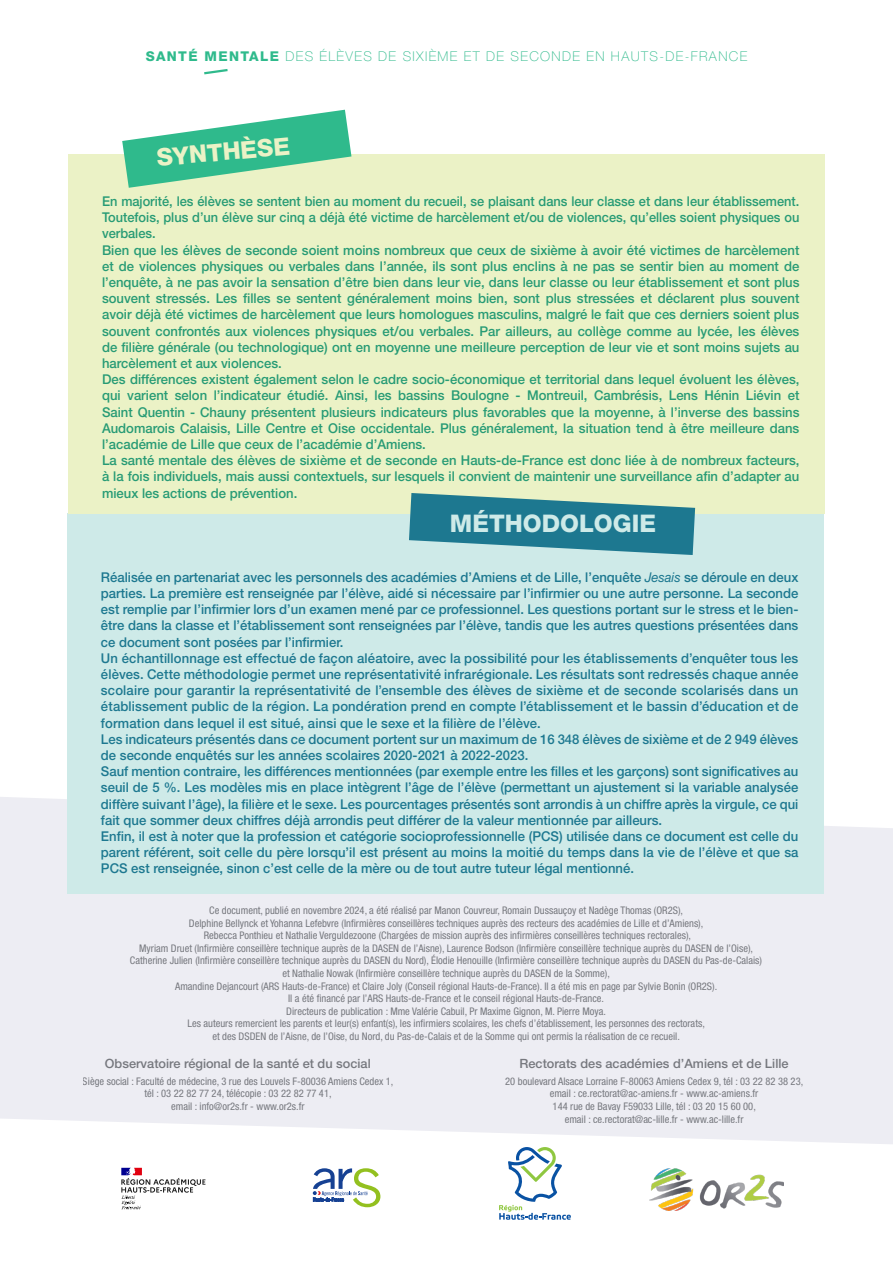
<style>
.page{position:relative;width:893px;height:1263px;background:#fff}
.page>*{position:absolute;margin:0;border:0;box-sizing:border-box;transform-origin:0 0}
.t1{font:800 24.3px "Helvetica Neue LT Std";color:#ceeae8}
.t2{font:800 24.3px "Helvetica Neue LT Std";color:#ebf2c6}
.Encadrés{font:500 13.5px/16.2px "Helvetica Neue LT Std";color:#1d7890;text-align:justify}
.Encadrés-2{font:500 13.5px/16.2px "Helvetica Neue LT Std";color:#279b75;text-align:justify}
.Encadrés-3{font:500 13.5px/16.2px "Helvetica Neue LT Std";color:#279b75;text-align:justify;scale:.95 1}
.t3{font:100 13.5px "Helvetica Neue LT Std";letter-spacing:.1em;color:#2fba8c}
.t4{font:500 12.75px "Helvetica Neue LT Std";color:#808285}
.t5{font:condensed 10.5px/12.6px "Helvetica Neue LT Std";color:#808285;text-align:center}
.s1{font-weight:800}
.s2{font-weight:400;font-style:italic}
</style>
<div class="page">
<svg style="left:204px;top:69px;width:24px;height:6px"></svg>
<div style="left:0;top:797px;width:893px;height:347px;background:#ededf3"></div>
<svg style="left:313px;top:1168px;width:67px;height:39px"></svg>
<img style="left:650px;top:1169px;width:133px;height:41px">
<svg style="left:121px;top:1168px;width:84px;height:41px"></svg>
<div style="left:490px;top:1139px;width:90px;height:89px;background:#fff"></div>
<svg style="left:499px;top:1147px;width:72px;height:73px"></svg>
<div style="left:67px;top:513px;width:757px;height:381px;background:#ceeae8"></div>
<div style="left:68px;top:154px;width:757px;height:359px;background:#ebf2c6"></div>
<svg style="left:122px;top:110px;width:229px;height:78px"></svg>
<svg style="left:409px;top:493px;width:286px;height:62px"></svg>
<p class="t3" style="left:146px;top:48px;width:603px"><span class="s1">SANTÉ MENTALE</span> DES ÉLÈVES DE SIXIÈME ET DE SECONDE EN HAUTS-DE-FRANCE</p>
<p class="t2" style="left:155px;top:143px;width:135px;rotate:-5deg">SYNTHÈSE</p>
<p class="Encadrés-3" style="left:102px;top:193px;width:735px">En majorité, les élèves se sentent bien au moment du recueil, se plaisant dans leur classe et dans leur établissement.<br>Toutefois, plus d’un élève sur cinq a déjà été victime de harcèlement et/ou de violences, qu’elles soient physiques ou verbales.</p>
<p class="Encadrés-2" style="left:102px;top:241px;width:699px">Bien que les élèves de seconde soient moins nombreux que ceux de sixième à avoir été victimes de harcèlement et de violences physiques ou verbales dans l’année, ils sont plus enclins à ne pas se sentir bien au moment de l’enquête, à ne pas avoir la sensation d’être bien dans leur vie, dans leur classe ou leur établissement et sont plus souvent stressés. Les filles se sentent généralement moins bien, sont plus stressées et déclarent plus souvent avoir déjà été victimes de harcèlement que leurs homologues masculins, malgré le fait que ces derniers soient plus souvent confrontés aux violences physiques et/ou verbales. Par ailleurs, au collège comme au lycée, les élèves de filière générale (ou technologique) ont en moyenne une meilleure perception de leur vie et sont moins sujets au harcèlement et aux violences.</p>
<p class="Encadrés-2" style="left:102px;top:371px;width:699px">Des différences existent également selon le cadre socio-économique et territorial dans lequel évoluent les élèves, qui varient selon l’indicateur étudié. Ainsi, les bassins Boulogne - Montreuil, Cambrésis, Lens Hénin Liévin et Saint Quentin - Chauny présentent plusieurs indicateurs plus favorables que la moyenne, à l’inverse des bassins Audomarois Calaisis, Lille Centre et Oise occidentale. Plus généralement, la situation tend à être meilleure dans l’académie de Lille que ceux de l’académie d’Amiens.</p>
<p class="Encadrés-2" style="left:102px;top:452px;width:699px">La santé mentale des élèves de sixième et de seconde en Hauts-de-France est donc liée à de nombreux facteurs, à la fois individuels, mais aussi contextuels, sur lesquels il convient de maintenir une surveillance afin d’adapter au mieux les actions de prévention.</p>
<p class="t1" style="left:450px;top:509px;width:208px">MÉTHODOLOGIE</p>
<p class="Encadrés" style="left:101px;top:569px;width:699px">Réalisée en partenariat avec les personnels des académies d’Amiens et de Lille, l’enquête <span class="s2">Jesais</span> se déroule en deux parties. La première est renseignée par l’élève, aidé si nécessaire par l’infirmier ou une autre personne. La seconde est remplie par l’infirmier lors d’un examen mené par ce professionnel. Les questions portant sur le stress et le bien&shy;être dans la classe et l’établissement sont renseignées par l’élève, tandis que les autres questions présentées dans ce document sont posées par l’infirmier.</p>
<p class="Encadrés" style="left:101px;top:650px;width:699px">Un échantillonnage est effectué de façon aléatoire, avec la possibilité pour les établissements d’enquêter tous les élèves. Cette méthodologie permet une représentativité infrarégionale. Les résultats sont redressés chaque année scolaire pour garantir la représentativité de l’ensemble des élèves de sixième et de seconde scolarisés dans un établissement public de la région. La pondération prend en compte l’établissement et le bassin d’éducation et de formation dans lequel il est situé, ainsi que le sexe et la filière de l’élève.</p>
<p class="Encadrés" style="left:101px;top:731px;width:699px">Les indicateurs présentés dans ce document portent sur un maximum de 16 348 élèves de sixième et de 2 949 élèves de seconde enquêtés sur les années scolaires 2020-2021 à 2022-2023.</p>
<p class="Encadrés" style="left:101px;top:763px;width:699px">Sauf mention contraire, les différences mentionnées (par exemple entre les filles et les garçons) sont significatives au seuil de 5 %. Les modèles mis en place intègrent l’âge de l’élève (permettant un ajustement si la variable analysée diffère suivant l’âge), la filière et le sexe. Les pourcentages présentés sont arrondis à un chiffre après la virgule, ce qui fait que sommer deux chiffres déjà arrondis peut différer de la valeur mentionnée par ailleurs.</p>
<p class="Encadrés" style="left:101px;top:828px;width:699px">Enfin, il est à noter que la profession et catégorie socioprofessionnelle (PCS) utilisée dans ce document est celle du parent référent, soit celle du père lorsqu’il est présent au moins la moitié du temps dans la vie de l’élève et que sa PCS est renseignée, sinon c’est celle de la mère ou de tout autre tuteur légal mentionné.</p>
<p class="t5" style="left:130px;top:904px;width:633px">Ce document, publié en novembre 2024, a été réalisé par Manon Couvreur, Romain Dussauçoy et Nadège Thomas (OR2S),<br>Delphine Bellynck et Yohanna Lefebvre (Infirmières conseillères techniques auprès des recteurs des académies de Lille et d’Amiens),<br>Rebecca Ponthieu et Nathalie Verguldezoone (Chargées de mission auprès des infirmières conseillères techniques rectorales),<br>Myriam Druet (Infirmière conseillère technique auprès de la DASEN de l’Aisne), Laurence Bodson (Infirmière conseillère technique auprès du DASEN de l’Oise), Catherine Julien (Infirmière conseillère technique auprès du DASEN du Nord), Élodie Henouille (Infirmière conseillère technique auprès du DASEN du Pas-de-Calais) et Nathalie Nowak (Infirmière conseillère technique auprès du DASEN de la Somme),<br>Amandine Dejancourt (ARS Hauts-de-France) et Claire Joly (Conseil régional Hauts-de-France). Il a été mis en page par Sylvie Bonin (OR2S).<br>Il a été financé par l’ARS Hauts-de-France et le conseil régional Hauts-de-France.<br>Directeurs de publication : Mme Valérie Cabuil, Pr Maxime Gignon, M. Pierre Moya.<br>Les auteurs remercient les parents et leur(s) enfant(s), les infirmiers scolaires, les chefs d’établissement, les personnes des rectorats,<br>et des DSDEN de l’Aisne, de l’Oise, du Nord, du Pas-de-Calais et de la Somme qui ont permis la réalisation de ce recueil.</p>
<p class="t4" style="left:105px;top:1056px;width:267px">Observatoire régional de la santé et du social</p>
<p class="t5" style="left:83px;top:1075px;width:312px">Siège social : Faculté de médecine, 3 rue des Louvels F-80036 Amiens Cedex 1, tél : 03 22 82 77 24, télécopie : 03 22 82 77 41,<br>email : info@or2s.fr - www.or2s.fr</p>
<p class="t4" style="left:519px;top:1056px;width:271px">Rectorats des académies d’Amiens et de Lille</p>
<p class="t5" style="left:505px;top:1075px;width:299px">20 boulevard Alsace Lorraine F-80063 Amiens Cedex 9, tél : 03 22 82 38 23, email : ce.rectorat@ac-amiens.fr - www.ac-amiens.fr<br>144 rue de Bavay F59033 Lille, tél : 03 20 15 60 00,<br>email : ce.rectorat@ac-lille.fr - www.ac-lille.fr</p>
</div>
